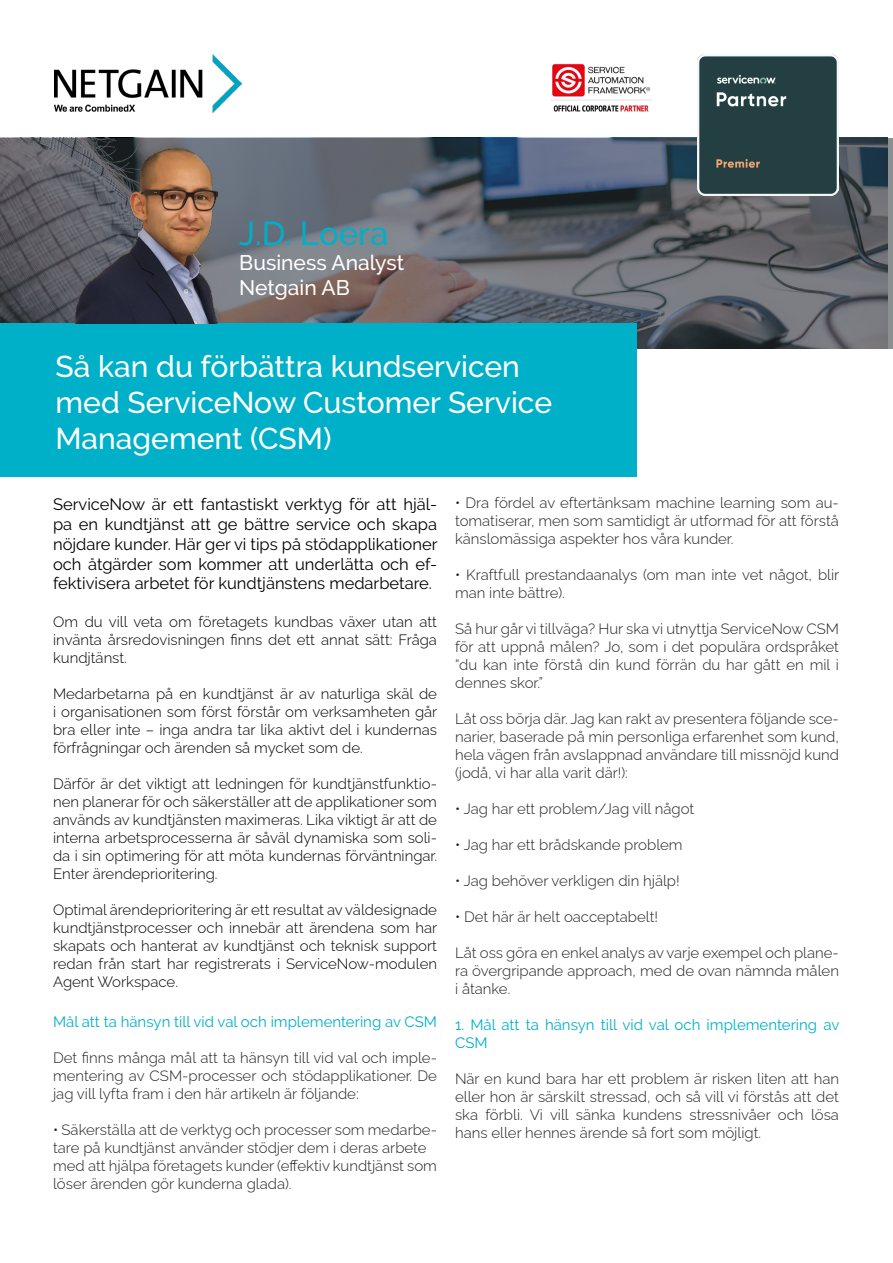
<style>
.page{position:relative;width:893px;height:1263px;background:#fff}
.page>*{position:absolute;margin:0;border:0;box-sizing:border-box;transform-origin:0 0}
.t1{font:500 33px "Raleway";color:#00b0c8}
.t2{font:500 30px/36px "Raleway";color:#fff}
.t3{font:500 21px "Raleway";color:#fff}
.t4{font:16.5px/19.8px "Raleway";color:#000;text-align:justify}
.t5{font:300 15px/18px "Raleway";color:#231f20;text-align:justify}
.t6{font:300 15px/18px "Raleway";color:#000;text-align:justify}
.t7{font:15px/18px "Raleway";color:#00b0c8}
</style>
<div class="page">
<img style="left:54px;top:54px;width:188px;height:50px">
<svg style="left:0;top:138px;width:893px;height:211px"></svg>
<img style="left:551px;top:64px;width:101px;height:48px">
<div style="left:0;top:323px;width:636px;height:153px;background:#00b0c8"></div>
<img style="left:53px;top:104px;width:239px;height:219px">
<img style="left:697px;top:54px;width:142px;height:142px">
<p class="t1" style="left:239px;top:214px;width:151px">J.D. Loera</p>
<p class="t3" style="left:239px;top:251px;width:166px">Business Analyst</p>
<p class="t3" style="left:239px;top:276px;width:112px">Netgain AB</p>
<p class="t2" style="left:56px;top:348px;width:498px">Så kan du förbättra kundservicen med ServiceNow Customer Service<br>Management (CSM)</p>
<p class="t4" style="left:53px;top:494px;width:386px">ServiceNow är ett fantastiskt verktyg för att hjäl&shy;pa en kundtjänst att ge bättre service och skapa nöjdare kunder. Här ger vi tips på stödapplikationer och åtgärder som kommer att underlätta och ef&shy;fektivisera arbetet för kundtjänstens medarbetare.</p>
<p class="t6" style="left:53px;top:611px;width:385px">Om du vill veta om företagets kundbas växer utan att invänta årsredovisningen finns det ett annat sätt: Fråga kundjtänst.</p>
<p class="t6" style="left:53px;top:683px;width:386px">Medarbetarna på en kundtjänst är av naturliga skäl de i organisationen som först förstår om verksamheten går bra eller inte – inga andra tar lika aktivt del i kundernas förfrågningar och ärenden så mycket som de.</p>
<p class="t6" style="left:53px;top:773px;width:385px">Därför är det viktigt att ledningen för kundtjänstfunktio&shy;nen planerar för och säkerställer att de applikationer som används av kundtjänsten maximeras. Lika viktigt är att de interna arbetsprocesserna är såväl dynamiska som soli&shy;da i sin optimering för att möta kundernas förväntningar.<br>Enter ärendeprioritering.</p>
<p class="t6" style="left:53px;top:899px;width:386px">Optimal ärendeprioritering är ett resultat av väldesignade kundtjänstprocesser och innebär att ärendena som har skapats och hanterat av kundtjänst och teknisk support redan från start har registrerats i ServiceNow-modulen Agent Workspace.</p>
<p class="t7" style="left:53px;top:1012px;width:385px">Mål att ta hänsyn till vid val och implementering av CSM</p>
<p class="t5" style="left:53px;top:1047px;width:385px">Det finns många mål att ta hänsyn till vid val och imple&shy;mentering av CSM-processer och stödapplikationer. De jag vill lyfta fram i den här artikeln är följande:</p>
<p class="t5" style="left:53px;top:1119px;width:385px">• Säkerställa att de verktyg och processer som medarbe&shy;tare på kundtjänst använder stödjer dem i deras arbete</p>
<p class="t5" style="left:53px;top:1155px;width:385px">med att hjälpa företagets kunder (effektiv kundtjänst som löser ärenden gör kunderna glada).</p>
<p class="t5" style="left:455px;top:492px;width:385px">• Dra fördel av eftertänksam machine learning som au&shy;tomatiserar, men som samtidigt är utformad för att förstå känslomässiga aspekter hos våra kunder.</p>
<p class="t5" style="left:455px;top:564px;width:386px">• Kraftfull prestandaanalys (om man inte vet något, blir man inte bättre).</p>
<p class="t5" style="left:455px;top:618px;width:385px">Så hur går vi tillväga? Hur ska vi utnyttja ServiceNow CSM för att uppnå målen? Jo, som i det populära ordspråket “du kan inte förstå din kund förrän du har gått en mil i dennes skor.”</p>
<p class="t5" style="left:455px;top:708px;width:385px">Låt oss börja där. Jag kan rakt av presentera följande sce&shy;narier, baserade på min personliga erfarenhet som kund, hela vägen från avslappnad användare till missnöjd kund (jodå, vi har alla varit där!):</p>
<p class="t5" style="left:455px;top:798px;width:241px">• Jag har ett problem/Jag vill något</p>
<p class="t5" style="left:455px;top:834px;width:229px">• Jag har ett brådskande problem</p>
<p class="t5" style="left:455px;top:870px;width:226px">• Jag behöver verkligen din hjälp!</p>
<p class="t5" style="left:455px;top:906px;width:205px">• Det här är helt oacceptabelt!</p>
<p class="t5" style="left:455px;top:942px;width:385px">Låt oss göra en enkel analys av varje exempel och plane&shy;ra övergripande approach, med de ovan nämnda målen i åtanke.</p>
<p class="t7" style="left:455px;top:1016px;width:386px">1. Mål att ta hänsyn till vid val och implementering av<br>CSM</p>
<p class="t5" style="left:455px;top:1068px;width:385px">När en kund bara har ett problem är risken liten att han eller hon är särskilt stressad, och så vill vi förstås att det ska förbli. Vi vill sänka kundens stressnivåer och lösa hans eller hennes ärende så fort som möjligt.</p>
</div>
